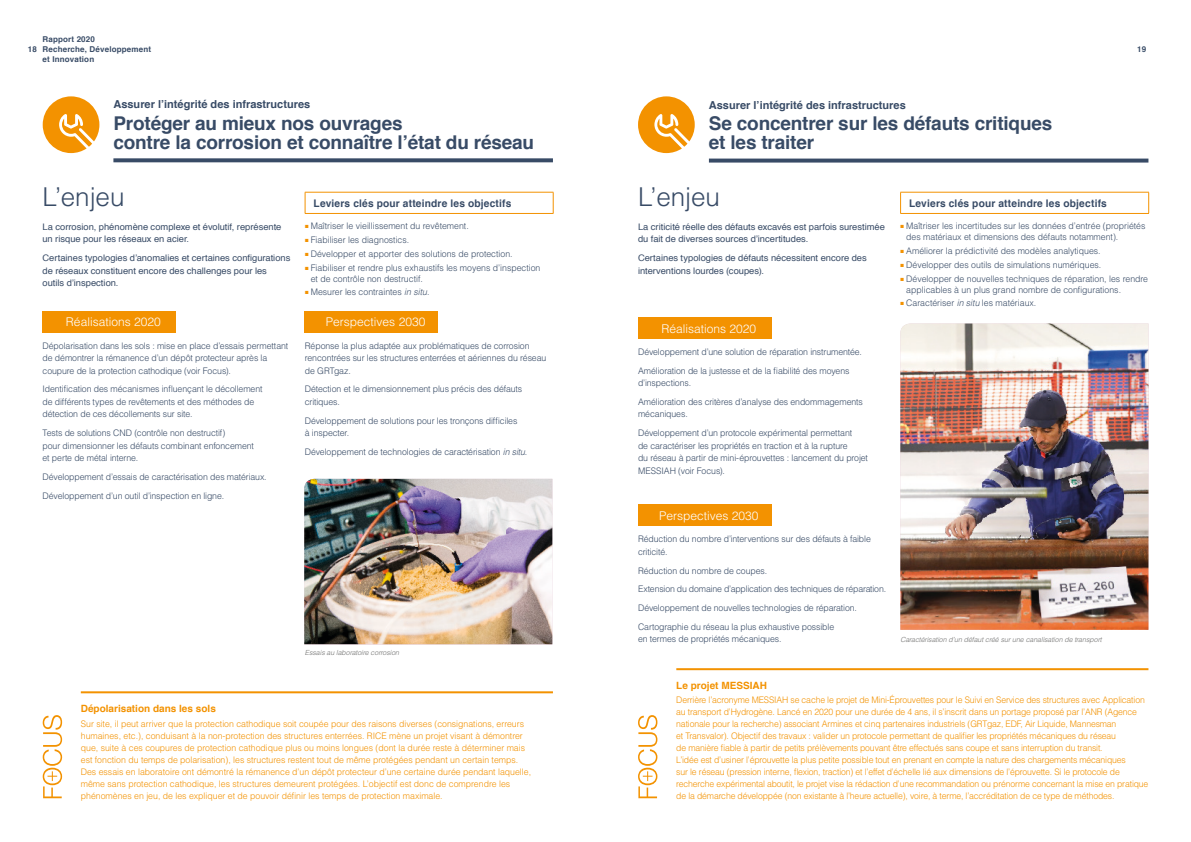
<style>
.page{position:relative;width:1191px;height:842px;background:#fff}
.page>*{position:absolute;margin:0;border:0;box-sizing:border-box;transform-origin:0 0}
.ENJEU{font:300 26px "Helvetica";color:#384b66}
.FICHE-TITRE{font:700 19px/19px "Helvetica";letter-spacing:-.01em;color:#384b66}
.t1{font:300 12px "Helvetica";color:#fff}
.FICHE_SURTITRE{font:700 11px "Helvetica";color:#384b66}
.LEVIERS-TITRE{font:700 10.5px "Helvetica";letter-spacing:.015em;color:#384b66}
.FOCUS_TITRE_TE{font:700 10px "Helvetica";color:#f39200}
.EN_BREF_TEXTE{font:300 9px/12.5px "Helvetica";letter-spacing:-.005em;color:#384b66}
.FOCUS_TEXTE_TE{font:300 9px/12px "Helvetica";letter-spacing:-.015em;color:#f39200;scale:.96 1}
.FOCUS_TEXTE_TE-2{font:300 9px/12px "Helvetica";letter-spacing:-.015em;color:#f39200}
.ENJEU_TEXTE{font:9px/12.5px "Helvetica";color:#384b66;scale:1.04 1}
.t2{font:700 8px/9.6px "Helvetica";letter-spacing:.02em;color:#384b66}
.LEGENDE{font:italic 300 7px "Helvetica";letter-spacing:-.005em;color:#70706f}
.s1{color:#f39200}
.s2{font-style:italic}
</style>
<div class="page">
<svg style="left:638px;top:96px;width:56px;height:57px"></svg>
<svg style="left:43px;top:96px;width:56px;height:57px"></svg>
<svg style="left:638px;top:715px;width:19px;height:83px"></svg>
<svg style="left:43px;top:715px;width:19px;height:83px"></svg>
<svg style="left:113px;top:158px;width:440px;height:4px;fill:#384b66"></svg>
<hr style="left:81px;top:691px;width:472px;height:2px;background:#f39200">
<img style="left:304px;top:479px;width:248px;height:165px">
<svg style="left:709px;top:159px;width:439px;height:4px;fill:#384b66"></svg>
<hr style="left:676px;top:668px;width:472px;height:2px;background:#f39200">
<img style="left:900px;top:324px;width:248px;height:306px">
<hr style="left:305px;top:192px;width:248px;height:1px;background:#f39200">
<svg style="left:305px;top:192px;width:1px;height:21px"></svg>
<svg style="left:553px;top:192px;width:1px;height:21px"></svg>
<hr style="left:305px;top:213px;width:248px;height:1px;background:#f39200">
<hr style="left:900px;top:192px;width:249px;height:1px;background:#f39200">
<svg style="left:900px;top:192px;width:1px;height:21px"></svg>
<svg style="left:1148px;top:192px;width:1px;height:21px"></svg>
<hr style="left:900px;top:213px;width:249px;height:1px;background:#f39200">
<div style="left:305px;top:311px;width:133px;height:21px;background:#f39200"></div>
<div style="left:638px;top:505px;width:133px;height:21px;background:#f39200"></div>
<div style="left:43px;top:311px;width:133px;height:21px;background:#f39200"></div>
<div style="left:638px;top:317px;width:133px;height:22px;background:#f39200"></div>
<p class="t2" style="left:43px;top:35px;width:110px">Rapport 2020<br>Recherche, Développement et Innovation</p>
<p class="t2" style="left:28px;top:44px;width:11px">18</p>
<p class="t2" style="left:1137px;top:44px;width:11px">19</p>
<p class="FICHE_SURTITRE" style="left:113px;top:96px;width:198px">Assurer l’intégrité des infrastructures</p>
<p class="FICHE-TITRE" style="left:113px;top:114px;width:422px">Protéger au mieux nos ouvrages<br>contre la corrosion et connaître l’état du réseau</p>
<p class="ENJEU" style="left:43px;top:181px;width:83px">L’enjeu</p>
<p class="ENJEU_TEXTE" style="left:43px;top:221px;width:231px">La corrosion, phénomène complexe et évolutif, représente un risque pour les réseaux en acier.</p>
<p class="ENJEU_TEXTE" style="left:43px;top:252px;width:240px">Certaines typologies d’anomalies et certaines configurations de réseaux constituent encore des challenges pour les outils d’inspection.</p>
<p class="t1" style="left:66px;top:315px;width:96px">Réalisations 2020</p>
<p class="EN_BREF_TEXTE" style="left:43px;top:339px;width:247px">Dépolarisation dans les sols : mise en place d’essais permettant de démontrer la rémanence d’un dépôt protecteur après la coupure de la protection cathodique (voir Focus).</p>
<p class="EN_BREF_TEXTE" style="left:43px;top:383px;width:221px">Identification des mécanismes influençant le décollement de différents types de revêtements et des méthodes de détection de ces décollements sur site.</p>
<p class="EN_BREF_TEXTE" style="left:43px;top:426px;width:213px">Tests de solutions CND (contrôle non destructif)<br>pour dimensionner les défauts combinant enfoncement et perte de métal interne.</p>
<p class="EN_BREF_TEXTE" style="left:43px;top:470px;width:226px">Développement d’essais de caractérisation des matériaux.</p>
<p class="EN_BREF_TEXTE" style="left:43px;top:489px;width:183px">Développement d’un outil d’inspection en ligne.</p>
<p class="LEVIERS-TITRE" style="left:313px;top:195px;width:199px">Leviers clés pour atteindre les objectifs</p>
<p class="EN_BREF_TEXTE" style="left:305px;top:219px;width:165px"><span class="s1">■</span> Maîtriser le vieillissement du revêtement.</p>
<p class="EN_BREF_TEXTE" style="left:305px;top:233px;width:106px"><span class="s1">■</span> Fiabiliser les diagnostics.</p>
<p class="EN_BREF_TEXTE" style="left:305px;top:247px;width:209px"><span class="s1">■</span> Développer et apporter des solutions de protection.</p>
<p class="EN_BREF_TEXTE" style="left:311px;top:262px;width:231px;line-height:11px;text-indent:-6px"><span class="s1">■</span> Fiabiliser et rendre plus exhaustifs les moyens d’inspection et de contrôle non destructif.</p>
<p class="EN_BREF_TEXTE" style="left:305px;top:286px;width:126px"><span class="s1">■</span> Mesurer les contraintes <span class="s2">in situ</span>.</p>
<p class="t1" style="left:326px;top:315px;width:101px">Perspectives 2030</p>
<p class="EN_BREF_TEXTE" style="left:305px;top:339px;width:243px">Réponse la plus adaptée aux problématiques de corrosion rencontrées sur les structures enterrées et aériennes du réseau de GRTgaz.</p>
<p class="EN_BREF_TEXTE" style="left:305px;top:383px;width:219px">Détection et le dimensionnement plus précis des défauts critiques.</p>
<p class="EN_BREF_TEXTE" style="left:305px;top:414px;width:214px">Développement de solutions pour les tronçons difficiles à inspecter.</p>
<p class="EN_BREF_TEXTE" style="left:305px;top:445px;width:224px">Développement de technologies de caractérisation <span class="s2">in situ</span>.</p>
<p class="LEGENDE" style="left:305px;top:648px;width:96px">Essais au laboratoire corrosion</p>
<p class="FOCUS_TITRE_TE" style="left:81px;top:700px;width:137px">Dépolarisation dans les sols</p>
<p class="FOCUS_TEXTE_TE-2" style="left:81px;top:717px;width:452px">Sur site, il peut arriver que la protection cathodique soit coupée pour des raisons diverses (consignations, erreurs humaines, etc.), conduisant à la non-protection des structures enterrées. RICE mène un projet visant à démontrer que, suite à ces coupures de protection cathodique plus ou moins longues (dont la durée reste à déterminer mais est fonction du temps de polarisation), les structures restent tout de même protégées pendant un certain temps.<br>Des essais en laboratoire ont démontré la rémanence d’un dépôt protecteur d’une certaine durée pendant laquelle, même sans protection cathodique, les structures demeurent protégées. L’objectif est donc de comprendre les phénomènes en jeu, de les expliquer et de pouvoir définir les temps de protection maximale.</p>
<p class="FICHE_SURTITRE" style="left:709px;top:96px;width:198px">Assurer l’intégrité des infrastructures</p>
<p class="FICHE-TITRE" style="left:709px;top:114px;width:345px">Se concentrer sur les défauts critiques et les traiter</p>
<p class="ENJEU" style="left:638px;top:181px;width:83px">L’enjeu</p>
<p class="ENJEU_TEXTE" style="left:638px;top:221px;width:239px">La criticité réelle des défauts excavés est parfois surestimée du fait de diverses sources d’incertitudes.</p>
<p class="ENJEU_TEXTE" style="left:638px;top:252px;width:221px">Certaines typologies de défauts nécessitent encore des interventions lourdes (coupes).</p>
<p class="t1" style="left:661px;top:321px;width:96px">Réalisations 2020</p>
<p class="EN_BREF_TEXTE" style="left:638px;top:345px;width:225px">Développement d’une solution de réparation instrumentée.</p>
<p class="EN_BREF_TEXTE" style="left:638px;top:364px;width:213px">Amélioration de la justesse et de la fiabilité des moyens d’inspections.</p>
<p class="EN_BREF_TEXTE" style="left:638px;top:395px;width:226px">Amélioration des critères d’analyse des endommagements mécaniques.</p>
<p class="EN_BREF_TEXTE" style="left:638px;top:426px;width:231px">Développement d’un protocole expérimental permettant<br>de caractériser les propriétés en traction et à la rupture<br>du réseau à partir de mini-éprouvettes : lancement du projet MESSIAH (voir Focus).</p>
<p class="t1" style="left:659px;top:508px;width:101px">Perspectives 2030</p>
<p class="EN_BREF_TEXTE" style="left:638px;top:533px;width:234px">Réduction du nombre d’interventions sur des défauts à faible criticité.</p>
<p class="EN_BREF_TEXTE" style="left:638px;top:564px;width:131px">Réduction du nombre de coupes.</p>
<p class="EN_BREF_TEXTE" style="left:638px;top:583px;width:250px">Extension du domaine d’application des techniques de réparation.</p>
<p class="EN_BREF_TEXTE" style="left:638px;top:601px;width:220px">Développement de nouvelles technologies de réparation.</p>
<p class="EN_BREF_TEXTE" style="left:638px;top:620px;width:198px">Cartographie du réseau la plus exhaustive possible en termes de propriétés mécaniques.</p>
<p class="LEVIERS-TITRE" style="left:909px;top:195px;width:199px">Leviers clés pour atteindre les objectifs</p>
<p class="EN_BREF_TEXTE" style="left:906px;top:220px;width:241px;line-height:11px;text-indent:-6px"><span class="s1">■</span> Maîtriser les incertitudes sur les données d’entrée (propriétés des matériaux et dimensions des défauts notamment).</p>
<p class="EN_BREF_TEXTE" style="left:900px;top:244px;width:202px"><span class="s1">■</span> Améliorer la prédictivité des modèles analytiques.</p>
<p class="EN_BREF_TEXTE" style="left:900px;top:258px;width:202px"><span class="s1">■</span> Développer des outils de simulations numériques.</p>
<p class="EN_BREF_TEXTE" style="left:906px;top:273px;width:243px;line-height:11px;text-indent:-6px"><span class="s1">■</span> Développer de nouvelles techniques de réparation, les rendre applicables à un plus grand nombre de configurations.</p>
<p class="EN_BREF_TEXTE" style="left:900px;top:297px;width:137px"><span class="s1">■</span> Caractériser <span class="s2">in situ</span> les matériaux.</p>
<p class="LEGENDE" style="left:900px;top:635px;width:203px">Caractérisation d’un défaut créé sur une canalisation de transport</p>
<p class="FOCUS_TITRE_TE" style="left:676px;top:677px;width:92px">Le projet MESSIAH</p>
<p class="FOCUS_TEXTE_TE" style="left:676px;top:694px;width:493px">Derrière l’acronyme MESSIAH se cache le projet de Mini-Éprouvettes pour le Suivi en Service des structures avec Application au transport d’Hydrogène. Lancé en 2020 pour une durée de 4 ans, il s’inscrit dans un portage proposé par l’ANR (Agence nationale pour la recherche) associant Armines et cinq partenaires industriels (GRTgaz, EDF, Air Liquide, Mannesman<br>et Transvalor). Objectif des travaux : valider un protocole permettant de qualifier les propriétés mécaniques du réseau<br>de manière fiable à partir de petits prélèvements pouvant être effectués sans coupe et sans interruption du transit.<br>L’idée est d’usiner l’éprouvette la plus petite possible tout en prenant en compte la nature des chargements mécaniques<br>sur le réseau (pression interne, flexion, traction) et l’effet d’échelle lié aux dimensions de l’éprouvette. Si le protocole de recherche expérimental aboutit, le projet vise la rédaction d’une recommandation ou prénorme concernant la mise en pratique de la démarche développée (non existante à l’heure actuelle), voire, à terme, l’accréditation de ce type de méthodes.</p>
</div>
